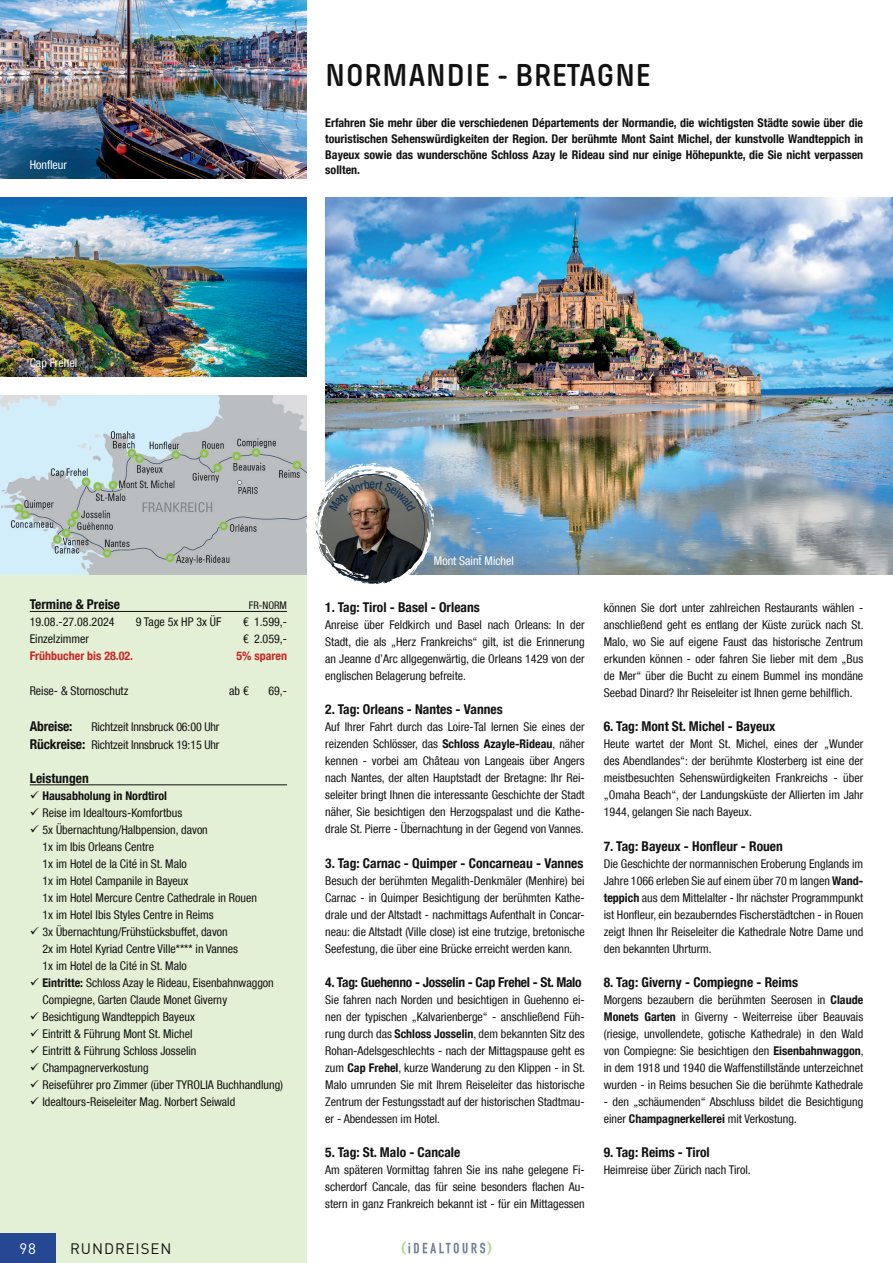
<style>
.page{position:relative;width:893px;height:1263px;background:#fff}
.page>*{position:absolute;margin:0;border:0;box-sizing:border-box;transform-origin:0 0}
.Reisetitel_Hotel{font:600 33px "Pilcrow Soft";letter-spacing:.01em;color:#111211}
.t1{font:15px "DINOT";letter-spacing:.06em;color:#111211}
.t2{font:15px "DINOT";color:#fff}
.Ueberschrift4{font:700 condensed 13.5px "Helvetica Neue LT Com";color:#111211}
.Ueberschrift4-2{font:700 condensed 13.5px "Helvetica Neue LT Com";letter-spacing:-.02em;color:#111211}
.Überschrift_Leistungspaket{font:700 condensed 13.5px "Helvetica Neue LT Com";color:#111211}
.Termine___Preise{font:700 condensed 13.5px "Helvetica Neue LT Com";letter-spacing:-.01em;color:#111211}
.Normaltext_schwarz{font:condensed 12px/17px "Helvetica Neue LT Com";color:#111211;text-align:justify}
.Einleitetext{font:700 condensed 12px/15.8px "Helvetica Neue LT Com";color:#111211;text-align:justify}
.Normaltext_schwarz_Tabelle{font:condensed 12px "Helvetica Neue LT Com";color:#111211}
.Termine___Preise-2{font:condensed 12px "Helvetica Neue LT Com";letter-spacing:-.01em;color:#111211}
._5_Bildtext_weiß{font:condensed 12px "Helvetica Neue LT Com";color:#fff}
.Normaltext_schwarz_Tabelle-2{font:700 condensed 12px "Helvetica Neue LT Com";color:#c62826}
.Überschrift_Leistungspaket-2{font:condensed 10.5px "Helvetica Neue LT Com";color:#111211}
.s1{font-weight:700;font-size:13.5px}
.s2{font-weight:700}
</style>
<div class="page">
<div style="left:0;top:574px;width:306px;height:689px;background:#e4f0d6"></div>
<hr style="left:30px;top:611px;width:257px;height:1px;background:#111211">
<hr style="left:30px;top:784px;width:257px;height:1px;background:#111211">
<img style="left:401px;top:1241px;width:91px;height:14px">
<div style="left:0;top:1233px;width:55px;height:30px;background:#264792"></div>
<img style="left:325px;top:198px;width:568px;height:376px">
<img style="left:0;top:0;width:306px;height:179px">
<img style="left:0;top:198px;width:306px;height:178px">
<img style="left:0;top:395px;width:306px;height:179px">
<img style="left:306px;top:463px;width:128px;height:130px">
<p class="_5_Bildtext_weiß" style="left:30px;top:158px;width:39px">Honfleur</p>
<p class="_5_Bildtext_weiß" style="left:30px;top:356px;width:49px">Cap Frehel</p>
<p class="Reisetitel_Hotel" style="left:325px;top:59px;width:328px">NORMANDIE - BRETAGNE</p>
<p class="Einleitetext" style="left:325px;top:115px;width:539px">Erfahren Sie mehr über die verschiedenen Départements der Normandie, die wichtigsten Städte sowie über die touristischen Sehenswürdigkeiten der Region. Der berühmte Mont Saint Michel, der kunstvolle Wandteppich in Bayeux sowie das wunderschöne Schloss Azay le Rideau sind nur einige Höhepunkte, die Sie nicht verpassen sollten.</p>
<p class="Überschrift_Leistungspaket" style="left:30px;top:596px;width:92px">Termine &amp; Preise</p>
<p class="Überschrift_Leistungspaket-2" style="left:249px;top:599px;width:40px">FR-NORM</p>
<p class="Normaltext_schwarz_Tabelle" style="left:30px;top:615px;width:86px">19.08.-27.08.2024</p>
<p class="Normaltext_schwarz_Tabelle" style="left:136px;top:615px;width:87px">9 Tage 5x HP 3x ÜF</p>
<p class="Normaltext_schwarz_Tabelle" style="left:243px;top:615px;width:46px">€ 1.599,-</p>
<p class="Normaltext_schwarz_Tabelle" style="left:30px;top:632px;width:61px">Einzelzimmer</p>
<p class="Normaltext_schwarz_Tabelle" style="left:243px;top:632px;width:46px">€ 2.059,-</p>
<p class="Normaltext_schwarz_Tabelle-2" style="left:30px;top:649px;width:105px">Frühbucher bis 28.02.</p>
<p class="Normaltext_schwarz_Tabelle-2" style="left:236px;top:649px;width:52px">5% sparen</p>
<p class="Normaltext_schwarz_Tabelle" style="left:30px;top:683px;width:100px">Reise- &amp; Stornoschutz</p>
<p class="Normaltext_schwarz_Tabelle" style="left:229px;top:683px;width:21px">ab €</p>
<p class="Normaltext_schwarz_Tabelle" style="left:268px;top:683px;width:20px">69,-</p>
<p class="Termine___Preise" style="left:30px;top:718px;width:44px">Abreise:</p>
<p class="Termine___Preise-2" style="left:91px;top:719px;width:130px">Richtzeit Innsbruck 06:00 Uhr</p>
<p class="Termine___Preise-2" style="left:30px;top:737px;width:191px"><span class="s1">Rückreise:</span> Richtzeit Innsbruck 19:15 Uhr</p>
<p class="Überschrift_Leistungspaket" style="left:30px;top:770px;width:60px">Leistungen</p>
<p class="Einleitetext" style="left:43px;top:787px;width:126px">Hausabholung in Nordtirol</p>
<p class="Normaltext_schwarz" style="left:43px;top:804px;width:141px">Reise im Idealtours-Komfortbus</p>
<p class="Normaltext_schwarz" style="left:43px;top:821px;width:216px;text-align:left">5x Übernachtung/Halbpension, davon<br>1x im Ibis Orleans Centre<br>1x im Hotel de la Cité in St. Malo<br>1x im Hotel Campanile in Bayeux<br>1x im Hotel Mercure Centre Cathedrale in Rouen 1x im Hotel Ibis Styles Centre in Reims</p>
<p class="Normaltext_schwarz" style="left:43px;top:923px;width:197px;text-align:left">3x Übernachtung/Frühstücksbuffet, davon<br>2x im Hotel Kyriad Centre Ville**** in Vannes<br>1x im Hotel de la Cité in St. Malo</p>
<p class="Normaltext_schwarz" style="left:43px;top:974px;width:233px"><span class="s2">Eintritte:</span> Schloss Azay le Rideau, Eisenbahnwaggon<br>Compiegne, Garten Claude Monet Giverny</p>
<p class="Normaltext_schwarz" style="left:43px;top:1008px;width:154px">Besichtigung Wandteppich Bayeux</p>
<p class="Normaltext_schwarz" style="left:43px;top:1025px;width:151px">Eintritt &amp; Führung Mont St. Michel</p>
<p class="Normaltext_schwarz" style="left:43px;top:1042px;width:155px">Eintritt &amp; Führung Schloss Josselin</p>
<p class="Normaltext_schwarz" style="left:43px;top:1059px;width:108px">Champagnerverkostung</p>
<p class="Normaltext_schwarz" style="left:43px;top:1076px;width:242px">Reiseführer pro Zimmer (über TYROLIA Buchhandlung)</p>
<p class="Normaltext_schwarz" style="left:43px;top:1093px;width:194px">Idealtours-Reiseleiter Mag. Norbert Seiwald</p>
<p class="t2" style="left:19px;top:1237px;width:18px">98</p>
<p class="t1" style="left:70px;top:1237px;width:103px">RUNDREISEN</p>
<p class="_5_Bildtext_weiß" style="left:434px;top:553px;width:81px">Mont Saint Michel</p>
<p class="Ueberschrift4" style="left:325px;top:599px;width:156px">1. Tag: Tirol - Basel - Orleans</p>
<p class="Normaltext_schwarz" style="left:325px;top:616px;width:261px">Anreise über Feldkirch und Basel nach Orleans: In der Stadt, die als „Herz Frankreichs“ gilt, ist die Erinnerung an Jeanne d’Arc allgegenwärtig, die Orleans 1429 von der englischen Belagerung befreite.</p>
<p class="Ueberschrift4" style="left:325px;top:701px;width:179px">2. Tag: Orleans - Nantes - Vannes</p>
<p class="Normaltext_schwarz" style="left:325px;top:718px;width:261px">Auf Ihrer Fahrt durch das Loire-Tal lernen Sie eines der reizenden Schlösser, das <span class="s2">Schloss Azayle-Rideau</span>, näher kennen - vorbei am Château von Langeais über Angers nach Nantes, der alten Hauptstadt der Bretagne: Ihr Rei&shy;seleiter bringt Ihnen die interessante Geschichte der Stadt näher, Sie besichtigen den Herzogspalast und die Kathe&shy;drale St. Pierre - Übernachtung in der Gegend von Vannes.</p>
<p class="Ueberschrift4" style="left:325px;top:855px;width:260px">3. Tag: Carnac - Quimper - Concarneau - Vannes</p>
<p class="Normaltext_schwarz" style="left:325px;top:872px;width:261px">Besuch der berühmten Megalith-Denkmäler (Menhire) bei Carnac - in Quimper Besichtigung der berühmten Kathe&shy;drale und der Altstadt - nachmittags Aufenthalt in Concar&shy;neau: die Altstadt (Ville close) ist eine trutzige, bretonische Seefestung, die über eine Brücke erreicht werden kann.</p>
<p class="Ueberschrift4-2" style="left:325px;top:974px;width:258px">4. Tag: Guehenno - Josselin - Cap Frehel - St. Malo</p>
<p class="Normaltext_schwarz" style="left:325px;top:991px;width:261px">Sie fahren nach Norden und besichtigen in Guehenno ei&shy;nen der typischen „Kalvarienberge“ - anschließend Füh&shy;rung durch das <span class="s2">Schloss Josselin</span>, dem bekannten Sitz des Rohan-Adelsgeschlechts - nach der Mittagspause geht es zum <span class="s2">Cap Frehel</span>, kurze Wanderung zu den Klippen - in St.<br>Malo umrunden Sie mit Ihrem Reiseleiter das historische Zentrum der Festungsstadt auf der historischen Stadtmau&shy;er - Abendessen im Hotel.</p>
<p class="Ueberschrift4" style="left:325px;top:1144px;width:137px">5. Tag: St. Malo - Cancale</p>
<p class="Normaltext_schwarz" style="left:325px;top:1161px;width:261px">Am späteren Vormittag fahren Sie ins nahe gelegene Fi&shy;scherdorf Cancale, das für seine besonders flachen Au&shy;stern in ganz Frankreich bekannt ist - für ein Mittagessen</p>
<p class="Normaltext_schwarz" style="left:604px;top:599px;width:261px">können Sie dort unter zahlreichen Restaurants wählen - anschließend geht es entlang der Küste zurück nach St.<br>Malo, wo Sie auf eigene Faust das historische Zentrum erkunden können - oder fahren Sie lieber mit dem „Bus de Mer“ über die Bucht zu einem Bummel ins mondäne Seebad Dinard? Ihr Reiseleiter ist Ihnen gerne behilflich.</p>
<p class="Ueberschrift4" style="left:604px;top:718px;width:173px">6. Tag: Mont St. Michel - Bayeux</p>
<p class="Normaltext_schwarz" style="left:604px;top:735px;width:261px">Heute wartet der Mont St. Michel, eines der „Wunder des Abendlandes“: der berühmte Klosterberg ist eine der meistbesuchten Sehenswürdigkeiten Frankreichs - über „Omaha Beach“, der Landungsküste der Allierten im Jahr 1944, gelangen Sie nach Bayeux.</p>
<p class="Ueberschrift4" style="left:604px;top:838px;width:181px">7. Tag: Bayeux - Honfleur - Rouen</p>
<p class="Normaltext_schwarz" style="left:604px;top:855px;width:261px">Die Geschichte der normannischen Eroberung Englands im Jahre 1066 erleben Sie auf einem über 70 m langen <span class="s2">Wand&shy;teppich</span> aus dem Mittelalter - Ihr nächster Programmpunkt ist Honfleur, ein bezauberndes Fischerstädtchen - in Rouen zeigt Ihnen Ihr Reiseleiter die Kathedrale Notre Dame und den bekannten Uhrturm.</p>
<p class="Ueberschrift4" style="left:604px;top:974px;width:196px">8. Tag: Giverny - Compiegne - Reims</p>
<p class="Normaltext_schwarz" style="left:604px;top:991px;width:261px">Morgens bezaubern die berühmten Seerosen in <span class="s2">Claude Monets Garten</span> in Giverny - Weiterreise über Beauvais (riesige, unvollendete, gotische Kathedrale) in den Wald von Compiegne: Sie besichtigen den <span class="s2">Eisenbahnwaggon</span>, in dem 1918 und 1940 die Waffenstillstände unterzeichnet wurden - in Reims besuchen Sie die berühmte Kathedrale</p>
<p class="Normaltext_schwarz" style="left:604px;top:1093px;width:261px">- den „schäumenden“ Abschluss bildet die Besichtigung einer <span class="s2">Champagnerkellerei</span> mit Verkostung.</p>
<p class="Ueberschrift4" style="left:604px;top:1144px;width:108px">9. Tag: Reims - Tirol</p>
<p class="Normaltext_schwarz" style="left:604px;top:1161px;width:148px">Heimreise über Zürich nach Tirol.</p>
</div>
